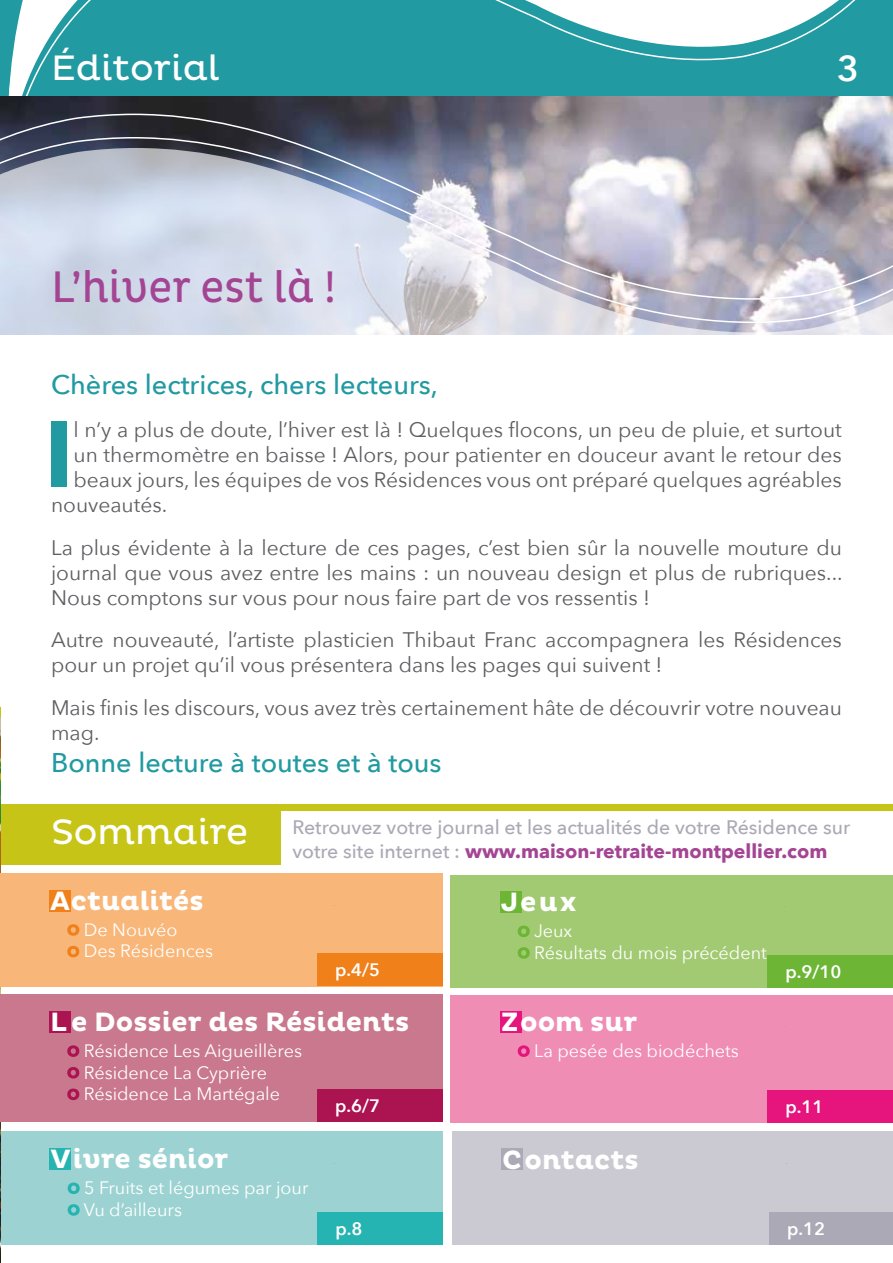
<style>
.page{position:relative;width:893px;height:1263px;background:#fff}
.page>*{position:absolute;margin:0;border:0;box-sizing:border-box;transform-origin:0 0}
.t1{font:700 92.25px "Avenir Next";color:#219aa1}
.t2{font:45px "Pluto Cond";color:#a44593}
.t3{font:36px "Pluto";color:#fff}
.t4{font:600 36px "Avenir Next";color:#fff}
.t5{font:700 27px "Pluto";color:#fff}
.t6{font:500 27px "Avenir Next";color:#219aa1}
.t7{font:21px/25.2px "Avenir Next";color:#5e5d61}
.t8{font:500 19.5px/23.4px "Avenir Next";color:#aaa9b5}
.t9{font:18px/21.6px "Avenir Next";color:#fff}
.t10{font:600 18px "Avenir Next";color:#fff}
.s1{font-family:"Pluto";font-weight:400;font-size:36px;color:#fff}
.s2{font-weight:700;color:#a44593}
</style>
<div class="page">
<svg style="left:0;top:0;width:1px;height:96px"></svg>
<svg style="left:4px;top:0;width:889px;height:96px"></svg>
<div style="left:0;top:808px;width:281px;height:57px;background:#c6c416"></div>
<div style="left:1px;top:804px;width:892px;height:7px;background:#c6c416"></div>
<svg style="left:0;top:706px;width:1px;height:557px"></svg>
<svg style="left:0;top:333px;width:893px;height:2px;background:#dcdfe9"></svg>
<svg style="left:0;top:97px;width:893px;height:236px;background:#aeb0bc"></svg>
<div style="left:0;top:873px;width:443px;height:113px;background:#f8b679"></div>
<div style="left:0;top:994px;width:443px;height:128px;background:#c9788d"></div>
<div style="left:49px;top:890px;width:22px;height:21px;background:#f0801a"></div>
<div style="left:49px;top:1011px;width:22px;height:21px;background:#ab1351"></div>
<svg style="left:67px;top:924px;width:12px;height:12px"></svg>
<svg style="left:67px;top:946px;width:12px;height:11px"></svg>
<svg style="left:67px;top:1045px;width:12px;height:12px"></svg>
<svg style="left:67px;top:1067px;width:12px;height:11px"></svg>
<svg style="left:67px;top:1088px;width:12px;height:12px"></svg>
<div style="left:317px;top:953px;width:126px;height:33px;background:#f0801a"></div>
<div style="left:317px;top:1089px;width:126px;height:33px;background:#ab1351"></div>
<div style="left:452px;top:1132px;width:441px;height:113px;background:#cbcad2"></div>
<div style="left:501px;top:1148px;width:22px;height:22px;background:#aaa9b5"></div>
<div style="left:769px;top:1212px;width:124px;height:32px;background:#aaa9b5"></div>
<div style="left:451px;top:875px;width:442px;height:113px;background:#a2ca72"></div>
<div style="left:451px;top:995px;width:442px;height:128px;background:#ef8db4"></div>
<div style="left:500px;top:891px;width:21px;height:22px;background:#6cb535"></div>
<div style="left:500px;top:1011px;width:21px;height:21px;background:#e5157d"></div>
<svg style="left:518px;top:925px;width:12px;height:12px"></svg>
<svg style="left:518px;top:947px;width:12px;height:12px"></svg>
<svg style="left:518px;top:1045px;width:12px;height:12px"></svg>
<div style="left:767px;top:955px;width:126px;height:33px;background:#6cb535"></div>
<div style="left:767px;top:1090px;width:126px;height:33px;background:#e5157d"></div>
<div style="left:1px;top:1132px;width:442px;height:113px;background:#9cd3d2"></div>
<div style="left:50px;top:1148px;width:21px;height:22px;background:#25b4b1"></div>
<svg style="left:68px;top:1182px;width:12px;height:12px"></svg>
<svg style="left:68px;top:1204px;width:12px;height:12px"></svg>
<div style="left:317px;top:1212px;width:126px;height:32px;background:#25b4b1"></div>
<h3 class="t3" style="left:51px;top:47px;width:170px">éditorial</h3>
<h3 class="t4" style="left:837px;top:37px;width:23px">3</h3>
<h2 class="t2" style="left:51px;top:261px;width:287px">L’hiver est là !</h2>
<p class="t6" style="left:51px;top:362px;width:388px">Chères lectrices, chers lecteurs,</p>
<h1 class="t1" style="left:44px;top:375px;width:31px">I</h1>
<p class="t7" style="left:74px;top:416px;width:770px">l n’y a plus de doute, l’hiver est là ! Quelques flocons, un peu de pluie, et surtout</p>
<p class="t7" style="left:74px;top:441px;width:770px">un thermomètre en baisse ! Alors, pour patienter en douceur avant le retour des</p>
<p class="t7" style="left:74px;top:466px;width:770px">beaux jours, les équipes de vos Résidences vous ont préparé quelques agréables</p>
<p class="t7" style="left:51px;top:491px;width:118px">nouveautés.</p>
<p class="t7" style="left:51px;top:534px;width:793px;text-align:justify">La plus évidente à la lecture de ces pages, c’est bien sûr la nouvelle mouture du journal que vous avez entre les mains : un nouveau design et plus de rubriques...<br>Nous comptons sur vous pour nous faire part de vos ressentis !</p>
<p class="t7" style="left:51px;top:626px;width:792px">Autre nouveauté, l’artiste plasticien Thibaut Franc accompagnera les Résidences pour un projet qu’il vous présentera dans les pages qui suivent !</p>
<p class="t7" style="left:51px;top:694px;width:792px">Mais finis les discours, vous avez très certainement hâte de découvrir votre nouveau mag.</p>
<p class="t6" style="left:51px;top:740px;width:392px">Bonne lecture à toutes et à tous</p>
<p class="t8" style="left:292px;top:815px;width:559px;text-indent:-241px"><span class="s1">Sommaire</span> Retrouvez votre journal et les actualités de votre Résidence sur votre site internet : <span class="s2">www.maison-retraite-montpellier.com</span></p>
<p class="t5" style="left:50px;top:885px;width:155px">Actualités</p>
<p class="t9" style="left:84px;top:918px;width:131px">De Nouvéo<br>Des Résidences</p>
<p class="t5" style="left:501px;top:887px;width:78px">Jeux</p>
<p class="t9" style="left:534px;top:919px;width:234px">Jeux<br>Résultats du mois précédent</p>
<p class="t10" style="left:335px;top:955px;width:46px">p.4/5</p>
<p class="t10" style="left:786px;top:956px;width:57px">p.9/10</p>
<p class="t5" style="left:50px;top:1006px;width:360px">L e Dossier des Résidents</p>
<p class="t9" style="left:84px;top:1039px;width:220px">Résidence Les Aigueillères<br>Résidence La Cyprière<br>Résidence La Martégale</p>
<p class="t10" style="left:335px;top:1090px;width:46px">p.6/7</p>
<p class="t5" style="left:51px;top:1144px;width:179px">Vivre sénior</p>
<p class="t9" style="left:84px;top:1176px;width:226px">5 Fruits et légumes par jour<br>Vu d’ailleurs</p>
<p class="t10" style="left:336px;top:1213px;width:28px">p.8</p>
<p class="t5" style="left:501px;top:1006px;width:138px">Zoom sur</p>
<p class="t9" style="left:534px;top:1039px;width:206px">La pesée des biodéchets</p>
<p class="t5" style="left:502px;top:1144px;width:138px">Contacts</p>
<p class="t10" style="left:786px;top:1091px;width:39px">p.11</p>
<p class="t10" style="left:787px;top:1213px;width:39px">p.12</p>
</div>
